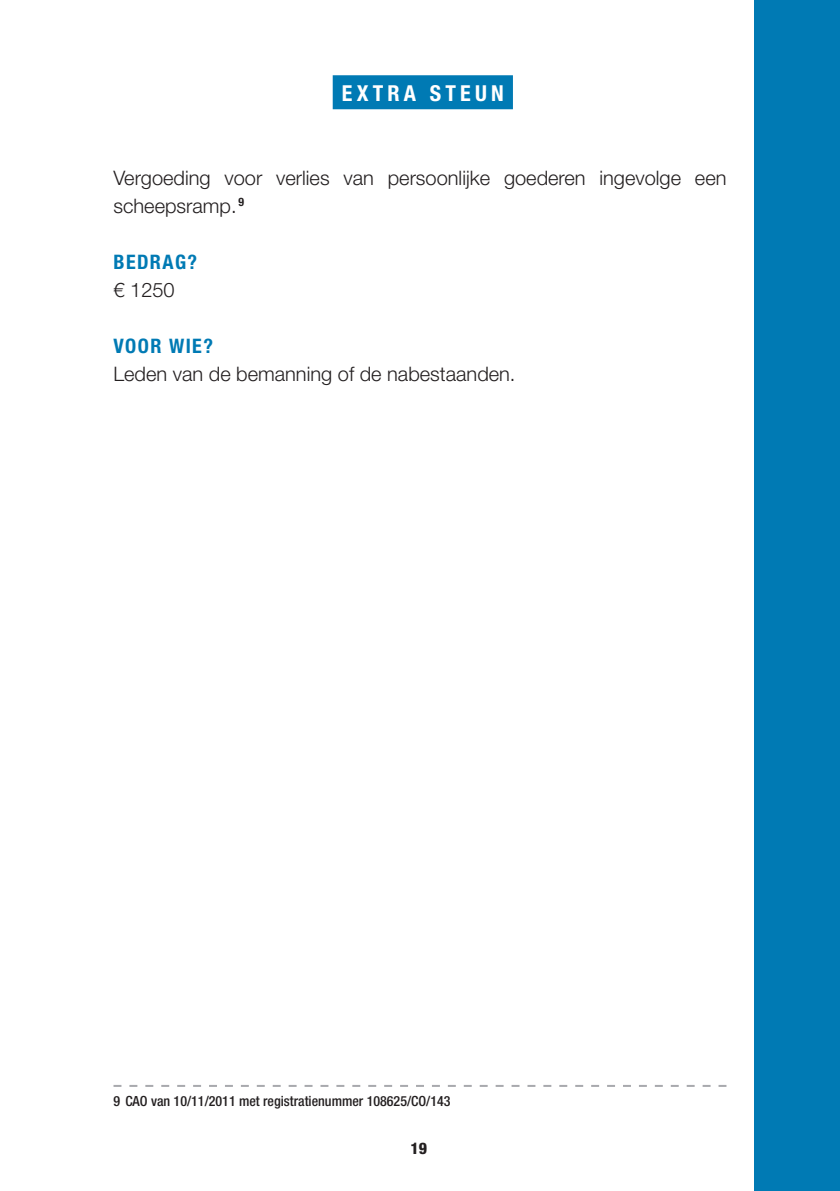
<style>
.page{position:relative;width:840px;height:1191px;background:#fff}
.page>*{position:absolute;margin:0;border:0;box-sizing:border-box;transform-origin:0 0}
.t1{font:700 condensed 22px "Helvetica Neue LT Std";letter-spacing:.19em;color:#fff}
.t2{font:300 20px/28px "Helvetica Neue LT Std";color:#231f20}
.t3{font:700 condensed 20px "Helvetica Neue LT Std";letter-spacing:.07em;color:#007ab4}
.t4{font:800 condensed 16px "Helvetica Neue LT Std";color:#231f20}
.t5{font:500 condensed 14px "Helvetica Neue LT Std";color:#231f20}
</style>
<div class="page">
<div style="left:754px;top:0;width:85px;height:1191px;background:#007ab4"></div>
<div style="left:332px;top:75px;width:180px;height:34px;background:#007ab4"></div>
<svg style="left:113px;top:1085px;width:613px;height:2px"></svg>
<p class="t1" style="left:342px;top:80px;width:163px">EXTRA STEUN</p>
<p class="t2" style="left:113px;top:163px;width:614px">Vergoeding voor verlies van persoonlijke goederen ingevolge een scheepsramp. <sup>9</sup></p>
<p class="t3" style="left:113px;top:250px;width:85px">BEDRAG?</p>
<p class="t2" style="left:113px;top:275px;width:63px">€ 1250</p>
<p class="t3" style="left:113px;top:334px;width:101px">VOOR WIE?</p>
<p class="t2" style="left:113px;top:359px;width:403px">Leden van de bemanning of de nabestaanden.</p>
<p class="t5" style="left:113px;top:1092px;width:338px">9 CAO van 10/11/2011 met registratienummer 108625/CO/143</p>
<p class="t4" style="left:410px;top:1138px;width:18px">19</p>
</div>
